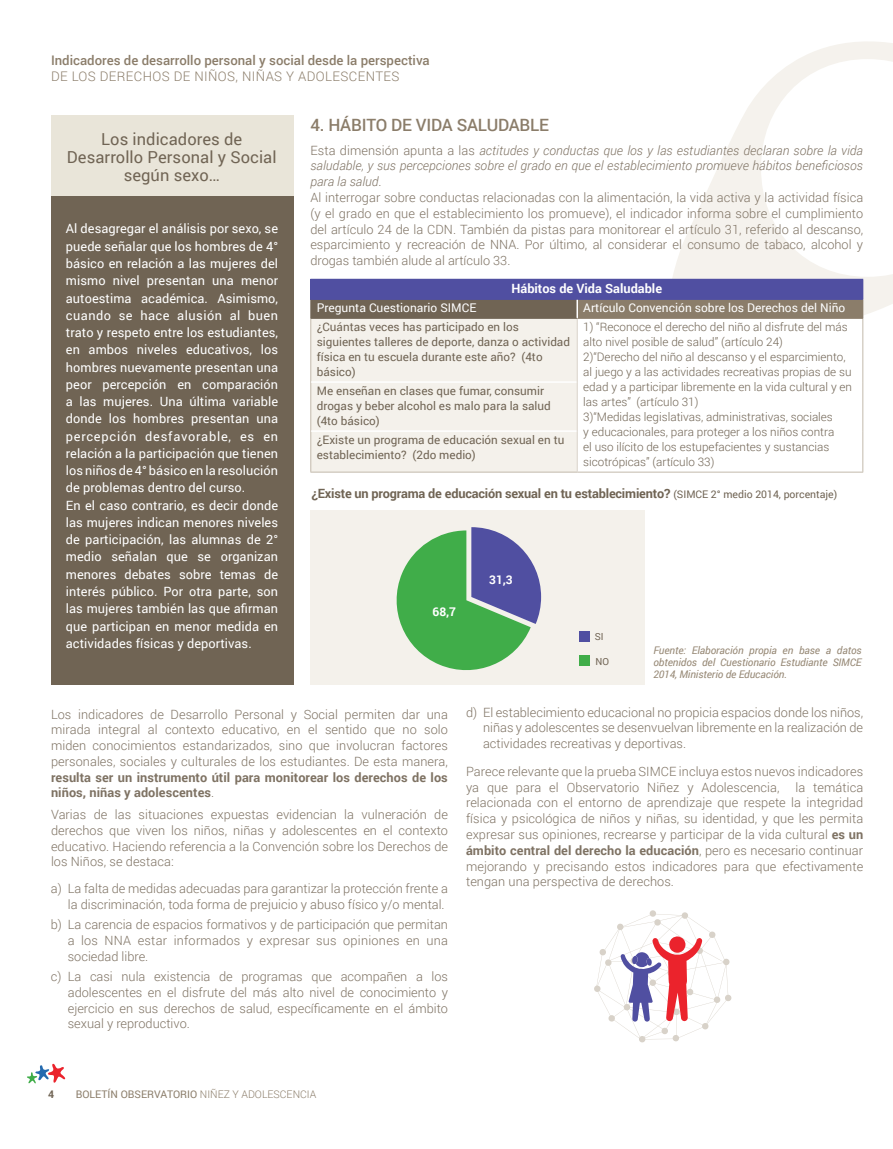
<style>
.page{position:relative;width:893px;height:1149px;background:#fff}
.page>*{position:absolute;margin:0;border:0;box-sizing:border-box;transform-origin:0 0}
.t1{font:500 16.95px "Roboto";letter-spacing:-.01em;color:#8b7d6a}
.t2{font:16.5px/18px "Roboto";letter-spacing:.005em;color:#706454;text-align:center}
.t3{font:500 13.2px "Roboto";color:#8b7d6a}
.t4{font:300 13.2px "Roboto";color:#8b7d6a}
.t5{font:300 12.75px/15.8px "Roboto";letter-spacing:.005em;color:#7e7263;text-align:justify}
.t6{font:12.75px/17.2px "Roboto";letter-spacing:.005em;color:#fff}
.t7{font:700 12.75px "Roboto";letter-spacing:-.015em;color:#706454}
.t8{font:700 12.75px/15.8px "Roboto";letter-spacing:.005em;color:#7e7263}
.t9{font:700 12.75px "Roboto";color:#fff}
.t10{font:12px "Roboto";color:#fff}
.t11{font:700 12px "Roboto";color:#fff}
.t12{font:300 11.7px/15px "Roboto";color:#706454}
.t13{font:11.7px/15px "Roboto";color:#706454}
.t14{font:italic 10.5px/12px "Roboto";letter-spacing:-.01em;color:#978976;text-align:justify}
.t15{font:10.5px "Roboto";color:#8b7d6a}
.t16{font:700 10.5px "Roboto";color:#706454}
.t17{font:9.75px "Roboto";color:#706454}
.s1{font-style:italic}
.s2{font-weight:400;font-size:10.5px}
.s3{font-weight:300}
.s4{font-weight:700}
</style>
<div class="page">
<div style="left:310px;top:510px;width:335px;height:175px;background:#f4f1eb"></div>
<svg style="left:666px;top:41px;width:227px;height:393px"></svg>
<div style="left:51px;top:115px;width:242px;height:570px;background:#706454"></div>
<div style="left:51px;top:115px;width:242px;height:81px;background:#e9e5d9"></div>
<svg style="left:27px;top:1063px;width:39px;height:20px"></svg>
<div style="left:311px;top:279px;width:552px;height:20px;background:#504fa1"></div>
<div style="left:577px;top:299px;width:286px;height:19px;background:#8b7d6a"></div>
<div style="left:577px;top:318px;width:286px;height:154px;background:#fff"></div>
<hr style="left:577px;top:299px;width:286px;height:1px;background:#504fa1">
<hr style="left:862px;top:318px;width:1px;height:64px;background:#c2b9ab">
<hr style="left:862px;top:382px;width:1px;height:49px;background:#c2b9ab">
<hr style="left:862px;top:431px;width:1px;height:40px;background:#c2b9ab">
<hr style="left:577px;top:471px;width:286px;height:1px;background:#c2b9ab">
<hr style="left:577px;top:318px;width:286px;height:1px;background:#8b7d6a">
<svg style="left:310px;top:279px;width:268px;height:193px;background:#d4d1d4"></svg>
<hr style="left:310px;top:318px;width:267px;height:1px;background:#706454">
<hr style="left:311px;top:381px;width:266px;height:1px;background:#fff">
<hr style="left:311px;top:430px;width:266px;height:2px;background:#fff">
<hr style="left:577px;top:318px;width:1px;height:64px;background:#d8d2c9">
<hr style="left:577px;top:382px;width:1px;height:49px;background:#d8d2c9">
<hr style="left:577px;top:431px;width:1px;height:40px;background:#d8d2c9">
<svg style="left:396px;top:527px;width:145px;height:143px"></svg>
<div style="left:580px;top:631px;width:10px;height:10px;background:#504fa1"></div>
<div style="left:580px;top:655px;width:10px;height:11px;background:#40ad49"></div>
<svg style="left:594px;top:910px;width:138px;height:132px"></svg>
<p class="t3" style="left:51px;top:51px;width:380px">Indicadores de desarrollo personal y social desde la perspectiva</p>
<p class="t4" style="left:51px;top:67px;width:30px">de los</p>
<p class="t4" style="left:100px;top:67px;width:104px">derechos de niños</p>
<p class="t4" style="left:236px;top:67px;width:16px">, niñas</p>
<p class="t4" style="left:286px;top:67px;width:22px">y adolescen</p>
<p class="t4" style="left:375px;top:67px;width:17px">tes</p>
<p class="t2" style="left:67px;top:130px;width:211px">Los indicadores de<br>Desarrollo Personal y Social según sexo…</p>
<p class="t6" style="left:66px;top:220px;width:214px">Al desagregar el análisis por sexo, se puede señalar que los hombres de 4° básico en relación a las mujeres del mismo nivel presentan una menor autoestima académica. Asimismo, cuando se hace alusión al buen trato y respeto entre los estudiantes, en ambos niveles educativos, los hombres nuevamente presentan una peor percepción en comparación a las mujeres. Una última variable donde los hombres presentan una percepción desfavorable, es en relación a la participación que tienen los niños de 4° básico en la resolución de problemas dentro del curso.<br>En el caso contrario, es decir donde las mujeres indican menores niveles de participación, las alumnas de 2° medio señalan que se organizan menores debates sobre temas de interés público. Por otra parte, son las mujeres también las que afirman que participan en menor medida en actividades físicas y deportivas.</p>
<h1 class="t1" style="left:310px;top:112px;width:240px">4. HÁBITO DE VIDA SALUDABLE</h1>
<p class="t5" style="left:310px;top:142px;width:554px;text-align:left">Esta dimensión apunta a las <span class="s1">actitudes y conductas que los y las estudiantes declaran sobre la vida saludable, y sus percepciones sobre el grado en que el establecimiento promueve hábitos beneficiosos para la salud</span>.<br>Al interrogar sobre conductas relacionadas con la alimentación, la vida activa y la actividad física (y el grado en que el establecimiento los promueve), el indicador informa sobre el cumplimiento del artículo 24 de la CDN. También da pistas para monitorear el artículo 31, referido al descanso, esparcimiento y recreación de NNA. Por último, al considerar el consumo de tabaco, alcohol y drogas también alude al artículo 33.</p>
<p class="t9" style="left:511px;top:279px;width:152px">Hábitos de Vida Saludable</p>
<p class="t10" style="left:317px;top:299px;width:161px">Pregunta Cuestionario SIMCE</p>
<p class="t10" style="left:583px;top:299px;width:264px">Artículo Convención sobre los Derechos del Niño</p>
<p class="t13" style="left:317px;top:319px;width:255px">¿Cuántas veces has participado en los siguientes talleres de deporte, danza o actividad física en tu escuela durante este año? (4to básico)</p>
<p class="t12" style="left:583px;top:319px;width:270px">1) “Reconoce el derecho del niño al disfrute del más alto nivel posible de salud” (artículo 24)<br>2)“Derecho del niño al descanso y el esparcimiento, al juego y a las actividades recreativas propias de su edad y a participar libremente en la vida cultural y en las artes” (artículo 31)<br>3)“Medidas legislativas, administrativas, sociales<br>y educacionales, para proteger a los niños contra<br>el uso ilícito de los estupefacientes y sustancias sicotrópicas” (artículo 33)</p>
<p class="t13" style="left:317px;top:383px;width:235px">Me enseñan en clases que fumar, consumir drogas y beber alcohol es malo para la salud (4to básico)</p>
<p class="t13" style="left:317px;top:432px;width:249px">¿Existe un programa de educación sexual en tu establecimiento? (2do medio)</p>
<p class="t7" style="left:311px;top:484px;width:527px">¿Existe un programa de educación sexual en tu establecimiento? <span class="s2">(SIMCE 2° medio 2014, porcentaje)</span></p>
<p class="t11" style="left:433px;top:603px;width:25px">68,7</p>
<p class="t11" style="left:489px;top:571px;width:25px">31,3</p>
<p class="t17" style="left:595px;top:629px;width:10px">SI</p>
<p class="t17" style="left:595px;top:654px;width:15px">NO</p>
<p class="t14" style="left:653px;top:643px;width:210px">Fuente: Elaboración propia en base a datos obtenidos del Cuestionario Estudiante SIMCE 2014, Ministerio de Educación.</p>
<p class="t5" style="left:51px;top:705px;width:398px">Los indicadores de Desarrollo Personal y Social permiten dar una mirada integral al contexto educativo, en el sentido que no solo miden conocimientos estandarizados, sino que involucran factores personales, sociales y culturales de los estudiantes. De esta manera,</p>
<p class="t8" style="left:51px;top:768px;width:398px">resulta ser un instrumento útil para monitorear los derechos de los niños, niñas y adolescentes<span class="s3">.</span></p>
<p class="t5" style="left:51px;top:806px;width:399px">Varias de las situaciones expuestas evidencian la vulneración de derechos que viven los niños, niñas y adolescentes en el contexto educativo. Haciendo referencia a la Convención sobre los Derechos de los Niños, se destaca:</p>
<p class="t5" style="left:51px;top:880px;width:399px;text-align:right">a) La falta de medidas adecuadas para garantizar la protección frente a la discriminación, toda forma de prejuicio y abuso físico y/o mental.</p>
<p class="t5" style="left:68px;top:916px;width:382px;text-indent:-17px">b) La carencia de espacios formativos y de participación que permitan a los NNA estar informados y expresar sus opiniones en una sociedad libre.</p>
<p class="t5" style="left:68px;top:968px;width:382px;text-indent:-17px">c) La casi nula existencia de programas que acompañen a los adolescentes en el disfrute del más alto nivel de conocimiento y ejercicio en sus derechos de salud, específicamente en el ámbito sexual y reproductivo.</p>
<p class="t5" style="left:483px;top:703px;width:382px;text-indent:-17px">d) El establecimiento educacional no propicia espacios donde los niños, niñas y adolescentes se desenvuelvan libremente en la realización de actividades recreativas y deportivas.</p>
<p class="t5" style="left:466px;top:762px;width:399px">Parece relevante que la prueba SIMCE incluya estos nuevos indicadores ya que para el Observatorio Niñez y Adolescencia, la temática relacionada con el entorno de aprendizaje que respete la integridad física y psicológica de niños y niñas, su identidad, y que les permita expresar sus opiniones, recrearse y participar de la vida cultural <span class="s4">es un ámbito central del derecho la educación</span>, pero es necesario continuar mejorando y precisando estos indicadores para que efectivamente tengan una perspectiva de derechos.</p>
<p class="t16" style="left:48px;top:1085px;width:8px">4</p>
<p class="t15" style="left:76px;top:1086px;width:242px">BOLETÍN OBSERVATORIO <span class="s3">NIÑEZ Y ADOLESCENCIA</span></p>
</div>
